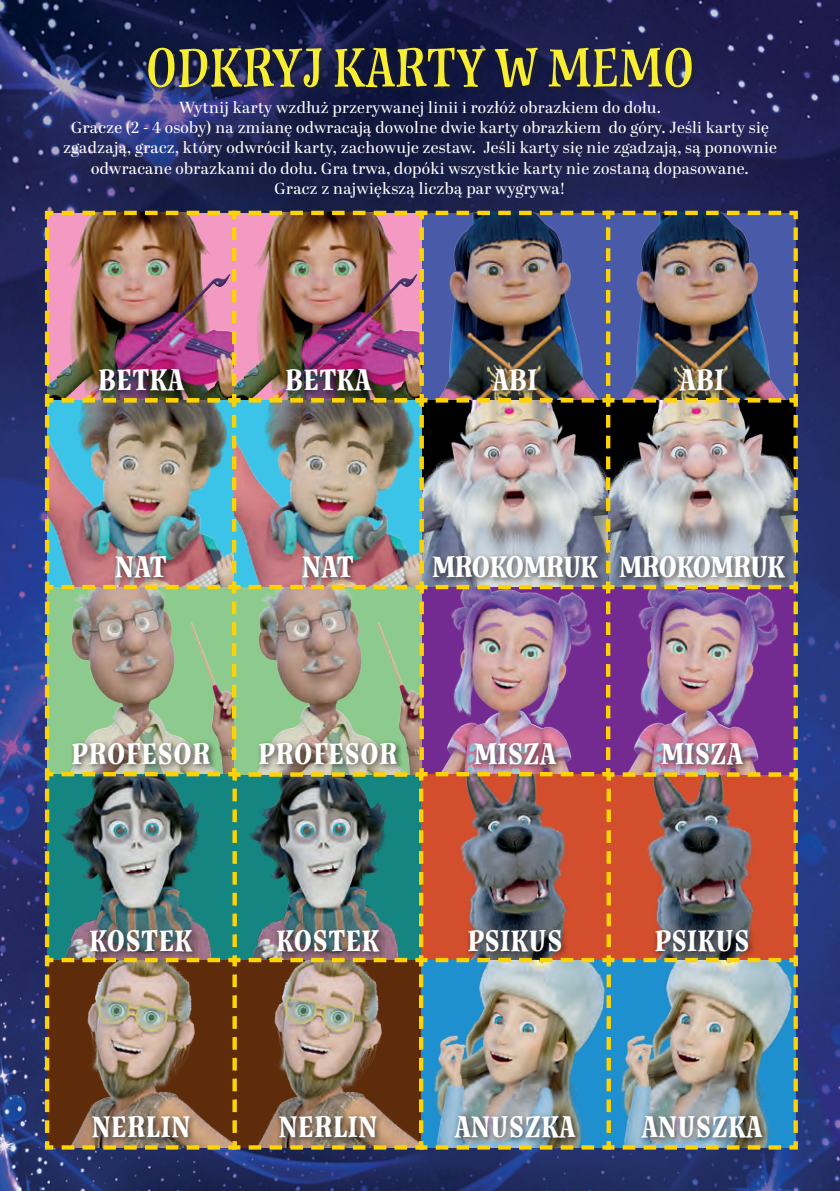
<style>
.page{position:relative;width:840px;height:1191px;background:#fff}
.page>*{position:absolute;margin:0;border:0;box-sizing:border-box;transform-origin:0 0}
.t1{font:66px "Limon";color:#f7ee32}
.t2{font:36px "Limon Bold Marker";letter-spacing:.025em;color:#fff}
.t3{font:36px "Limon Bold Marker";letter-spacing:-.01em;color:#fff}
.t4{font:16px/20px "Abril Display";letter-spacing:.02em;color:#fff;text-align:center}
</style>
<div class="page">
<img style="left:0;top:0;width:839px;height:1191px">
<div style="left:144px;top:44px;width:555px;height:51px;background:#231f20;opacity:.75"></div>
<div style="left:68px;top:105px;width:732px;height:117px;background:#231f20;opacity:.75"></div>
<img style="left:43px;top:209px;width:756px;height:942px">
<div style="left:89px;top:1111px;width:108px;height:34px;background:#231f20;opacity:.75"></div>
<h1 class="t1" style="left:146px;top:29px;width:549px">oDKRYJ KARTY W MEMO</h1>
<p class="t4" style="left:63px;top:99px;width:714px">Wytnij karty wzdłuż przerywanej linii i rozłóż obrazkiem do dołu.<br>Gracze (2 - 4 osoby) na zmianę odwracają dowolne dwie karty obrazkiem do góry. Jeśli karty się zgadzają, gracz, który odwrócił karty, zachowuje zestaw. Jeśli karty się nie zgadzają, są ponownie odwracane obrazkami do dołu. Gra trwa, dopóki wszystkie karty nie zostaną dopasowane.<br>Gracz z największą liczbą par wygrywa!</p>
<h2 class="t2" style="left:98px;top:359px;width:87px">BETKA</h2>
<h2 class="t2" style="left:492px;top:359px;width:46px">ABI</h2>
<h2 class="t2" style="left:285px;top:359px;width:87px">BETKA</h2>
<h2 class="t2" style="left:679px;top:359px;width:46px">ABI</h2>
<h2 class="t2" style="left:115px;top:546px;width:53px">NAT</h2>
<h2 class="t3" style="left:432px;top:546px;width:167px">MROKOMRUK</h2>
<h2 class="t2" style="left:302px;top:546px;width:53px">NAT</h2>
<h2 class="t3" style="left:618px;top:546px;width:167px">MROKOMRUK</h2>
<h2 class="t2" style="left:72px;top:733px;width:140px">PROFESOR</h2>
<h2 class="t2" style="left:473px;top:733px;width:83px">MISZA</h2>
<h2 class="t2" style="left:258px;top:733px;width:140px">PROFESOR</h2>
<h2 class="t2" style="left:660px;top:733px;width:83px">MISZA</h2>
<h2 class="t2" style="left:89px;top:920px;width:104px">KOSTEK</h2>
<h2 class="t2" style="left:92px;top:1105px;width:100px">NERLIN</h2>
<h2 class="t2" style="left:276px;top:920px;width:104px">KOSTEK</h2>
<h2 class="t2" style="left:654px;top:920px;width:96px">PSIKUS</h2>
<h2 class="t2" style="left:467px;top:920px;width:96px">PSIKUS</h2>
<h2 class="t2" style="left:278px;top:1105px;width:100px">NERLIN</h2>
<h2 class="t2" style="left:641px;top:1105px;width:122px">ANUSZKA</h2>
<h2 class="t2" style="left:454px;top:1105px;width:122px">ANUSZKA</h2>
</div>
